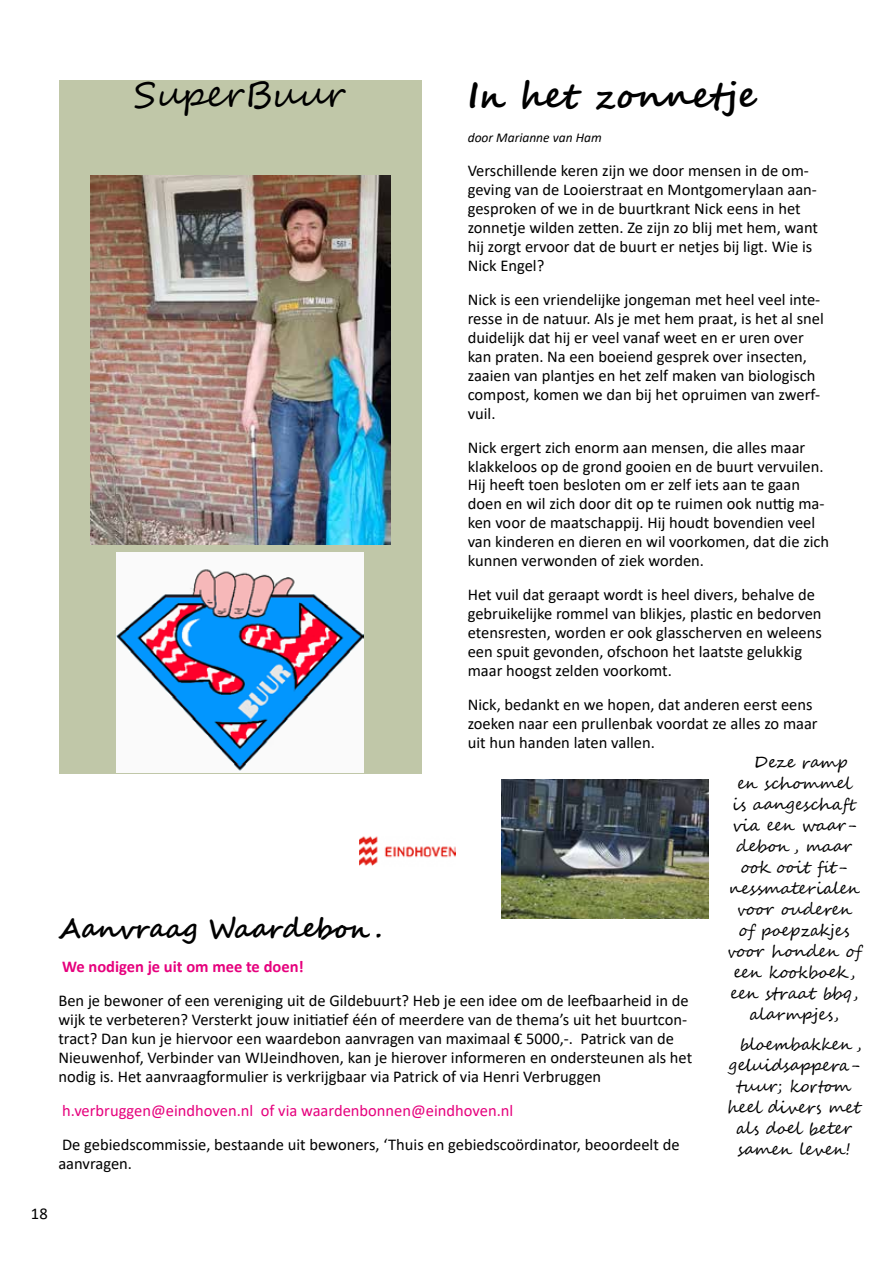
<style>
.page{position:relative;width:893px;height:1263px;background:#fff}
.page>*{position:absolute;margin:0;border:0;box-sizing:border-box;transform-origin:0 0}
.t1{font:700 36px "Segoe Script";color:#000}
.t2{font:36px "Segoe Script";letter-spacing:-.005em;color:#000}
.t3{font:700 27px "Segoe Script";color:#000}
.t4{font:16.5px/18.9px "Calibri";color:#000}
.t5{font:16.5px "Segoe Script";color:#000}
.t6{font:16.5px "Calibri";color:#e6007d}
.t7{font:700 16.5px "Calibri";color:#e6007d}
.t8{font:16.5px "Segoe Script";letter-spacing:-.03em;color:#000}
.t9{font:italic 13.5px "Calibri";color:#000}
</style>
<div class="page">
<div style="left:59px;top:80px;width:362px;height:694px;background:#c0c7a8"></div>
<img style="left:117px;top:552px;width:247px;height:220px">
<img style="left:90px;top:175px;width:300px;height:370px">
<img style="left:502px;top:779px;width:207px;height:139px">
<img style="left:359px;top:836px;width:96px;height:30px">
<h1 class="t2" style="left:134px;top:65px;width:212px">SuperBuur</h1>
<h1 class="t1" style="left:468px;top:66px;width:290px">In het zonnetje</h1>
<p class="t9" style="left:468px;top:128px;width:135px">door Marianne van Ham</p>
<p class="t4" style="left:468px;top:160px;width:352px">Verschillende keren zijn we door mensen in de om&shy;geving van de Looierstraat en Montgomerylaan aan&shy;gesproken of we in de buurtkrant Nick eens in het zonnetje wilden zetten. Ze zijn zo blij met hem, want hij zorgt ervoor dat de buurt er netjes bij ligt. Wie is Nick Engel?</p>
<p class="t4" style="left:468px;top:289px;width:358px">Nick is een vriendelijke jongeman met heel veel inte&shy;resse in de natuur. Als je met hem praat, is het al snel duidelijk dat hij er veel vanaf weet en er uren over kan praten. Na een boeiend gesprek over insecten, zaaien van plantjes en het zelf maken van biologisch compost, komen we dan bij het opruimen van zwerf&shy;vuil.</p>
<p class="t4" style="left:468px;top:437px;width:363px">Nick ergert zich enorm aan mensen, die alles maar klakkeloos op de grond gooien en de buurt vervuilen.<br>Hij heeft toen besloten om er zelf iets aan te gaan doen en wil zich door dit op te ruimen ook nuttig ma&shy;ken voor de maatschappij. Hij houdt bovendien veel van kinderen en dieren en wil voorkomen, dat die zich kunnen verwonden of ziek worden.</p>
<p class="t4" style="left:468px;top:585px;width:356px">Het vuil dat geraapt wordt is heel divers, behalve de gebruikelijke rommel van blikjes, plastic en bedorven etensresten, worden er ook glasscherven en weleens een spuit gevonden, ofschoon het laatste gelukkig maar hoogst zelden voorkomt.</p>
<p class="t4" style="left:468px;top:695px;width:351px">Nick, bedankt en we hopen, dat anderen eerst eens zoeken naar een prullenbak voordat ze alles zo maar uit hun handen laten vallen.</p>
<h2 class="t3" style="left:58px;top:907px;width:325px">Aanvraag Waardebon .</h2>
<p class="t7" style="left:62px;top:955px;width:243px">We nodigen je uit om mee te doen!</p>
<p class="t4" style="left:58px;top:991px;width:635px">Ben je bewoner of een vereniging uit de Gildebuurt? Heb je een idee om de leefbaarheid in de wijk te verbeteren? Versterkt jouw initiatief één of meerdere van de thema’s uit het buurtcon&shy;tract? Dan kun je hiervoor een waardebon aanvragen van maximaal € 5000,-. Patrick van de Nieuwenhof, Verbinder van WIJeindhoven, kan je hierover informeren en ondersteunen als het nodig is. Het aanvraagformulier is verkrijgbaar via Patrick of via Henri Verbruggen</p>
<p class="t6" style="left:62px;top:1099px;width:453px">h.verbruggen@eindhoven.nl of via waardenbonnen@eindhoven.nl</p>
<p class="t4" style="left:58px;top:1135px;width:623px">De gebiedscommissie, bestaande uit bewoners, ‘Thuis en gebiedscoördinator, beoordeelt de aanvragen.</p>
<p class="t5" style="left:754px;top:749px;width:95px">Deze ramp</p>
<p class="t5" style="left:737px;top:770px;width:117px">en schommel</p>
<p class="t5" style="left:732px;top:791px;width:127px">is aangeschaft</p>
<p class="t5" style="left:732px;top:812px;width:127px">via een waar-</p>
<p class="t5" style="left:736px;top:833px;width:117px">debon , maar</p>
<p class="t5" style="left:741px;top:854px;width:108px">ook ooit fit-</p>
<p class="t5" style="left:728px;top:875px;width:133px">nessmaterialen</p>
<p class="t5" style="left:736px;top:896px;width:117px">voor ouderen</p>
<p class="t5" style="left:739px;top:917px;width:112px">of poepzakjes</p>
<p class="t5" style="left:727px;top:938px;width:138px">voor honden of</p>
<p class="t5" style="left:733px;top:959px;width:123px">een kookboek,</p>
<p class="t5" style="left:730px;top:980px;width:129px">een straat bbq,</p>
<p class="t5" style="left:749px;top:1001px;width:91px">alarmpjes,</p>
<p class="t8" style="left:740px;top:1031px;width:123px">bloembakken ,</p>
<p class="t5" style="left:728px;top:1052px;width:133px">geluidsappera-</p>
<p class="t5" style="left:736px;top:1073px;width:117px">tuur; kortom</p>
<p class="t5" style="left:727px;top:1094px;width:134px">heel divers met</p>
<p class="t5" style="left:736px;top:1115px;width:117px">als doel beter</p>
<p class="t5" style="left:738px;top:1136px;width:115px">samen leven!</p>
<p class="t4" style="left:31px;top:1203px;width:18px">18</p>
</div>
